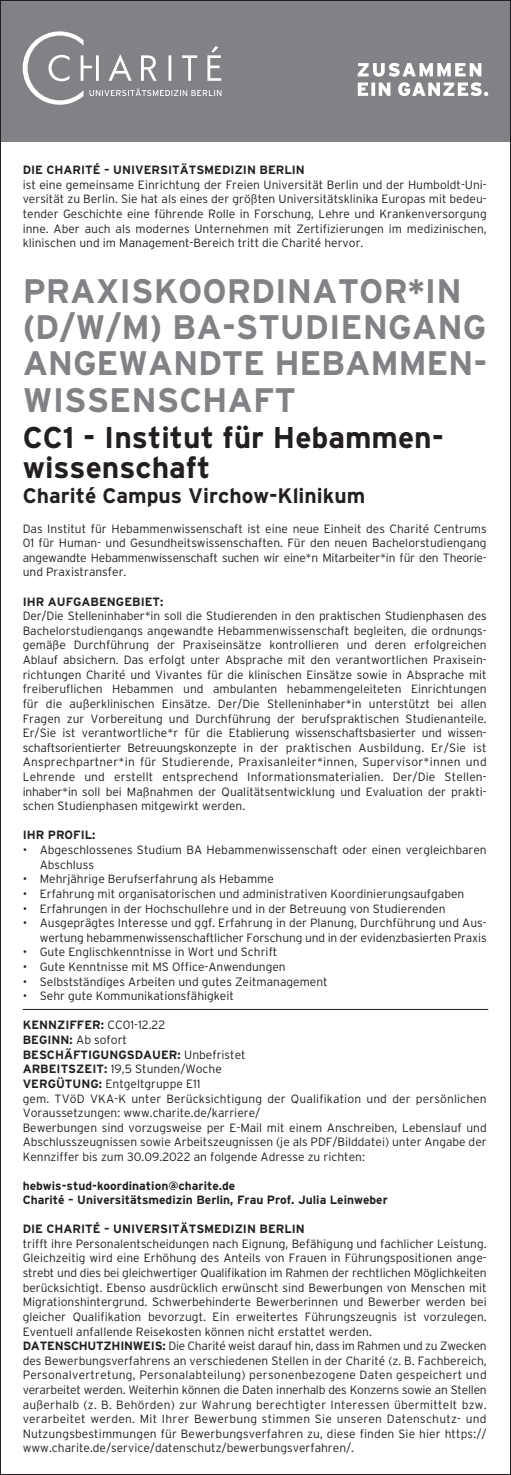
<style>
.page{position:relative;width:511px;height:1475px;background:#fff}
.page>*{position:absolute;margin:0;border:0;box-sizing:border-box;transform-origin:0 0}
.t1{font:700 34px/36.2px "Interstate";color:#808285}
.t2{font:700 30px/30.2px "Interstate";color:#231f20}
.t3{font:700 21px "Interstate";color:#231f20}
.t4{font:300 12px/14.6px "Interstate";color:#231f20;text-align:justify}
.t5{font:700 12px/14.2px "Interstate";color:#231f20}
.s1{font-weight:700}
</style>
<div class="page">
<div style="left:0;top:0;width:510px;height:142px;background:#808285"></div>
<svg style="left:23px;top:31px;width:198px;height:74px"></svg>
<svg style="left:357px;top:62px;width:132px;height:34px"></svg>
<hr style="left:23px;top:1008px;width:465px;height:1px;background:#231f20">
<p class="t5" style="left:23px;top:163px;width:283px">DIE CHARITÉ – UNIVERSITÄTSMEDIZIN BERLIN</p>
<p class="t4" style="left:23px;top:177px;width:465px">ist eine gemeinsame Einrichtung der Freien Universität Berlin und der Humboldt-Uni&shy;versität zu Berlin. Sie hat als eines der größten Universitätsklinika Europas mit bedeu&shy;tender Geschichte eine führende Rolle in Forschung, Lehre und Krankenversorgung inne. Aber auch als modernes Unternehmen mit Zertifizierungen im medizinischen, klinischen und im Management-Bereich tritt die Charité hervor.</p>
<h1 class="t1" style="left:23px;top:272px;width:465px">PRAXISKOORDINATOR*IN (D/W/M) BA-STUDIENGANG<br>ANGEWANDTE HEBAMMEN-<br>WISSENSCHAFT</h1>
<h2 class="t2" style="left:23px;top:422px;width:422px">CC1 - Institut für Hebammen&shy;wissenschaft</h2>
<h3 class="t3" style="left:23px;top:484px;width:343px">Charité Campus Virchow-Klinikum</h3>
<p class="t4" style="left:23px;top:521px;width:465px">Das Institut für Hebammenwissenschaft ist eine neue Einheit des Charité Centrums 01 für Human- und Gesundheitswissenschaften. Für den neuen Bachelorstudiengang angewandte Hebammenwissenschaft suchen wir eine*n Mitarbeiter*in für den Theorie&shy;und Praxistransfer.</p>
<p class="t5" style="left:23px;top:594px;width:142px">IHR AUFGABENGEBIET:</p>
<p class="t4" style="left:23px;top:608px;width:465px">Der/Die Stelleninhaber*in soll die Studierenden in den praktischen Studienphasen des Bachelorstudiengangs angewandte Hebammenwissenschaft begleiten, die ordnungs&shy;gemäße Durchführung der Praxiseinsätze kontrollieren und deren erfolgreichen Ablauf absichern. Das erfolgt unter Absprache mit den verantwortlichen Praxisein&shy;richtungen Charité und Vivantes für die klinischen Einsätze sowie in Absprache mit freiberuflichen Hebammen und ambulanten hebammengeleiteten Einrichtungen für die außerklinischen Einsätze. Der/Die Stelleninhaber*in unterstützt bei allen Fragen zur Vorbereitung und Durchführung der berufspraktischen Studienanteile.<br>Er/Sie ist verantwortliche*r für die Etablierung wissenschaftsbasierter und wissen&shy;schaftsorientierter Betreuungskonzepte in der praktischen Ausbildung. Er/Sie ist Ansprechpartner*in für Studierende, Praxisanleiter*innen, Supervisor*innen und Lehrende und erstellt entsprechend Informationsmaterialien. Der/Die Stellen&shy;inhaber*in soll bei Maßnahmen der Qualitätsentwicklung und Evaluation der prakti&shy;schen Studienphasen mitgewirkt werden.</p>
<p class="t5" style="left:23px;top:828px;width:74px">IHR PROFIL:</p>
<p class="t4" style="left:40px;top:842px;width:448px;text-indent:-17px">• Abgeschlossenes Studium BA Hebammenwissenschaft oder einen vergleichbaren<br>Abschluss</p>
<p class="t4" style="left:23px;top:871px;width:252px">• Mehrjährige Berufserfahrung als Hebamme</p>
<p class="t4" style="left:23px;top:886px;width:443px">• Erfahrung mit organisatorischen und administrativen Koordinierungsaufgaben</p>
<p class="t4" style="left:23px;top:900px;width:424px">• Erfahrungen in der Hochschullehre und in der Betreuung von Studierenden</p>
<p class="t4" style="left:23px;top:915px;width:465px;text-align:right">• Ausgeprägtes Interesse und ggf. Erfahrung in der Planung, Durchführung und Aus&shy;wertung hebammenwissenschaftlicher Forschung und in der evidenzbasierten Praxis</p>
<p class="t4" style="left:23px;top:944px;width:256px">• Gute Englischkenntnisse in Wort und Schrift</p>
<p class="t4" style="left:23px;top:959px;width:264px">• Gute Kenntnisse mit MS Office-Anwendungen</p>
<p class="t4" style="left:23px;top:973px;width:306px">• Selbstständiges Arbeiten und gutes Zeitmanagement</p>
<p class="t4" style="left:23px;top:988px;width:212px">• Sehr gute Kommunikationsfähigkeit</p>
<p class="t4" style="left:23px;top:1017px;width:465px;text-align:left"><span class="s1">KENNZIFFER:</span> CC01-12.22<br><span class="s1">BEGINN:</span> Ab sofort<br><span class="s1">BESCHÄFTIGUNGSDAUER:</span> Unbefristet<br><span class="s1">ARBEITSZEIT:</span> 19,5 Stunden/Woche<br><span class="s1">VERGÜTUNG:</span> Entgeltgruppe E11<br>gem. TVöD VKA-K unter Berücksichtigung der Qualifikation und der persönlichen Voraussetzungen: www.charite.de/karriere/<br>Bewerbungen sind vorzugsweise per E-Mail mit einem Anschreiben, Lebenslauf und Abschlusszeugnissen sowie Arbeitszeugnissen (je als PDF/Bilddatei) unter Angabe der Kennziffer bis zum 30.09.2022 an folgende Adresse zu richten:</p>
<p class="t5" style="left:23px;top:1178px;width:366px">hebwis-stud-koordination@charite.de<br>Charité – Universitätsmedizin Berlin, Frau Prof. Julia Leinweber</p>
<p class="t5" style="left:23px;top:1221px;width:283px">DIE CHARITÉ – UNIVERSITÄTSMEDIZIN BERLIN</p>
<p class="t4" style="left:23px;top:1235px;width:465px;text-align:left">trifft ihre Personalentscheidungen nach Eignung, Befähigung und fachlicher Leistung.<br>Gleichzeitig wird eine Erhöhung des Anteils von Frauen in Führungspositionen ange&shy;strebt und dies bei gleichwertiger Qualifikation im Rahmen der rechtlichen Möglichkeiten berücksichtigt. Ebenso ausdrücklich erwünscht sind Bewerbungen von Menschen mit Migrationshintergrund. Schwerbehinderte Bewerberinnen und Bewerber werden bei gleicher Qualifikation bevorzugt. Ein erweitertes Führungszeugnis ist vorzulegen.<br>Eventuell anfallende Reisekosten können nicht erstattet werden.<br><span class="s1">DATENSCHUTZHINWEIS:</span> Die Charité weist darauf hin, dass im Rahmen und zu Zwecken des Bewerbungsverfahrens an verschiedenen Stellen in der Charité (z. B. Fachbereich, Personalvertretung, Personalabteilung) personenbezogene Daten gespeichert und verarbeitet werden. Weiterhin können die Daten innerhalb des Konzerns sowie an Stellen außerhalb (z. B. Behörden) zur Wahrung berechtigter Interessen übermittelt bzw. verarbeitet werden. Mit Ihrer Bewerbung stimmen Sie unseren Datenschutz- und Nutzungsbestimmungen für Bewerbungsverfahren zu, diese finden Sie hier https:// www.charite.de/service/datenschutz/bewerbungsverfahren/.</p>
</div>
